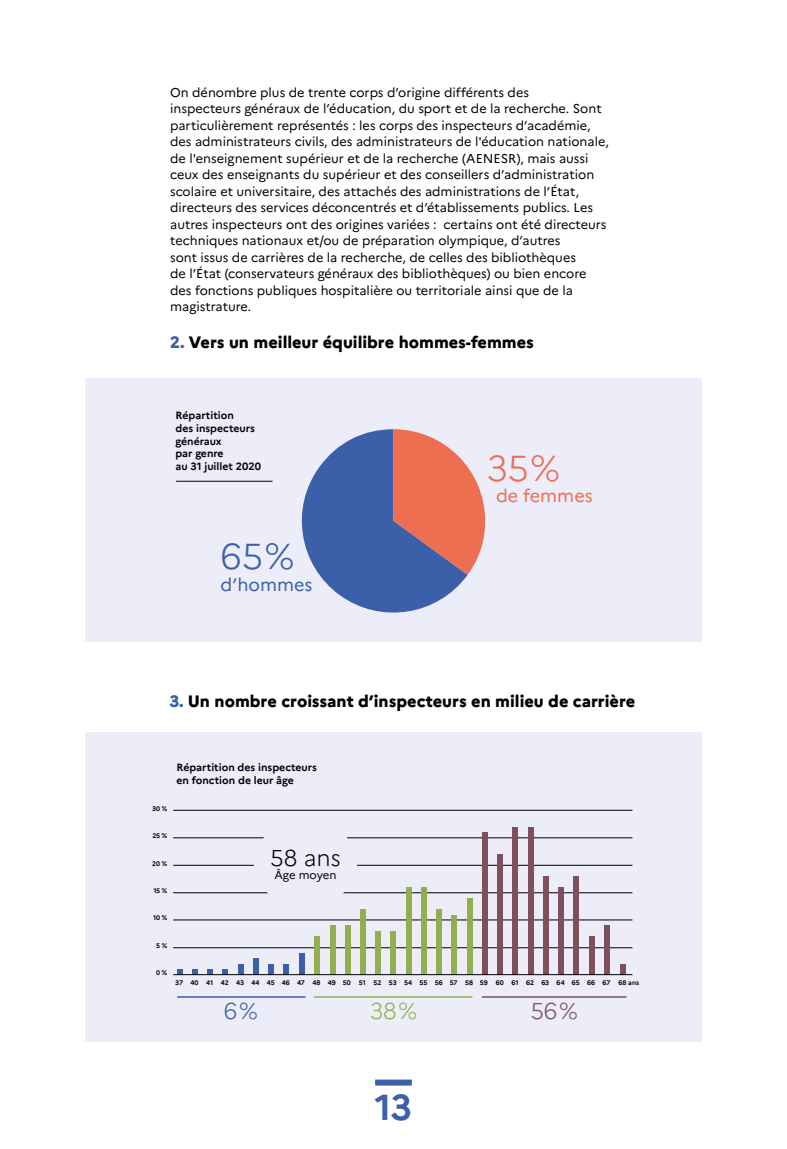
<style>
.page{position:relative;width:787px;height:1149px;background:#fff}
.page>*{position:absolute;margin:0;border:0;box-sizing:border-box;transform-origin:0 0}
.t1{font:300 36px "Marianne";color:#3b5fa9}
.t2{font:300 36px "Marianne";color:#ed6e51}
.t3{font:700 36px "Marianne";color:#3b5fa9}
.t4{font:300 22.8px "Marianne";color:#000}
.t5{font:300 22.8px "Marianne";color:#92af50}
.t6{font:300 22.8px "Marianne";color:#7e505d}
.t7{font:300 22.8px "Marianne";color:#3b5fa9}
.t8{font:18px "Marianne";color:#3b5fa9}
.t9{font:18px "Marianne";color:#ed6e51}
.t10{font:800 16.5px "Marianne";color:#000}
.t11{font:12.75px/16.5px "Marianne";color:#000}
.t12{font:11.4px "Marianne";letter-spacing:-.005em;color:#000}
.t13{font:700 10.5px/12.6px "Marianne";color:#000}
.t14{font:700 6.6px "Marianne";color:#000}
.s1{color:#3b5fa9}
</style>
<div class="page">
<div style="left:375px;top:1079px;width:37px;height:6px;background:#3b5fa9"></div>
<div style="left:85px;top:378px;width:617px;height:264px;background:#ecedf8"></div>
<svg style="left:301px;top:429px;width:184px;height:184px"></svg>
<hr style="left:176px;top:480px;width:96px;height:1px;background:#000">
<div style="left:85px;top:731px;width:617px;height:310px;background:#ecedf8"></div>
<hr style="left:173px;top:947px;width:459px;height:1px;background:#000">
<hr style="left:173px;top:919px;width:459px;height:1px;background:#000">
<hr style="left:173px;top:892px;width:459px;height:1px;background:#000">
<hr style="left:173px;top:864px;width:459px;height:1px;background:#000">
<hr style="left:173px;top:837px;width:459px;height:1px;background:#000">
<hr style="left:173px;top:809px;width:459px;height:1px;background:#000">
<svg style="left:177px;top:969px;width:5px;height:5px"></svg>
<svg style="left:192px;top:969px;width:6px;height:5px"></svg>
<svg style="left:207px;top:969px;width:6px;height:5px"></svg>
<svg style="left:223px;top:969px;width:5px;height:5px"></svg>
<div style="left:238px;top:963px;width:5px;height:11px;background:#3b5fa9"></div>
<div style="left:268px;top:963px;width:6px;height:11px;background:#3b5fa9"></div>
<div style="left:284px;top:963px;width:5px;height:11px;background:#3b5fa9"></div>
<div style="left:299px;top:952px;width:5px;height:22px;background:#3b5fa9"></div>
<div style="left:314px;top:936px;width:5px;height:38px;background:#92af50"></div>
<div style="left:330px;top:925px;width:5px;height:49px;background:#92af50"></div>
<div style="left:345px;top:925px;width:5px;height:49px;background:#92af50"></div>
<div style="left:360px;top:908px;width:5px;height:66px;background:#92af50"></div>
<div style="left:375px;top:931px;width:6px;height:43px;background:#92af50"></div>
<div style="left:391px;top:931px;width:5px;height:43px;background:#92af50"></div>
<div style="left:406px;top:886px;width:5px;height:88px;background:#92af50"></div>
<div style="left:421px;top:886px;width:5px;height:88px;background:#92af50"></div>
<div style="left:436px;top:908px;width:6px;height:66px;background:#92af50"></div>
<div style="left:451px;top:914px;width:6px;height:60px;background:#92af50"></div>
<div style="left:467px;top:898px;width:5px;height:76px;background:#92af50"></div>
<div style="left:482px;top:832px;width:5px;height:142px;background:#7e505d"></div>
<div style="left:497px;top:854px;width:6px;height:120px;background:#7e505d"></div>
<div style="left:513px;top:826px;width:5px;height:148px;background:#7e505d"></div>
<div style="left:528px;top:826px;width:5px;height:148px;background:#7e505d"></div>
<div style="left:543px;top:875px;width:5px;height:99px;background:#7e505d"></div>
<div style="left:558px;top:886px;width:6px;height:88px;background:#7e505d"></div>
<div style="left:574px;top:875px;width:5px;height:99px;background:#7e505d"></div>
<div style="left:589px;top:936px;width:5px;height:38px;background:#7e505d"></div>
<div style="left:604px;top:925px;width:5px;height:49px;background:#7e505d"></div>
<div style="left:620px;top:963px;width:5px;height:11px;background:#7e505d"></div>
<div style="left:253px;top:958px;width:6px;height:16px;background:#3b5fa9"></div>
<div style="left:254px;top:819px;width:103px;height:87px;background:#ecedf8;border-radius:50%"></div>
<hr style="left:173px;top:974px;width:459px;height:1px;background:#000">
<hr style="left:177px;top:995px;width:128px;height:2px;background:#3b5fa9">
<hr style="left:314px;top:995px;width:158px;height:2px;background:#92af50">
<hr style="left:482px;top:995px;width:144px;height:2px;background:#7e505d">
<p class="t11" style="left:170px;top:84px;width:440px">On dénombre plus de trente corps d’origine différents des<br>inspecteurs généraux de l’éducation, du sport et de la recherche. Sont particulièrement représentés : les corps des inspecteurs d’académie, des administrateurs civils, des administrateurs de l'éducation nationale, de l'enseignement supérieur et de la recherche (AENESR), mais aussi ceux des enseignants du supérieur et des conseillers d’administration scolaire et universitaire, des attachés des administrations de l’État, directeurs des services déconcentrés et d’établissements publics. Les autres inspecteurs ont des origines variées : certains ont été directeurs techniques nationaux et/ou de préparation olympique, d’autres<br>sont issus de carrières de la recherche, de celles des bibliothèques<br>de l’État (conservateurs généraux des bibliothèques) ou bien encore des fonctions publiques hospitalière ou territoriale ainsi que de la magistrature.</p>
<p class="t10" style="left:170px;top:332px;width:365px"><span class="s1">2.</span> Vers un meilleur équilibre hommes-femmes</p>
<p class="t13" style="left:175px;top:409px;width:87px">Répartition<br>des inspecteurs généraux<br>par genre<br>au 31 juillet 2020</p>
<h1 class="t1" style="left:220px;top:534px;width:75px">65 %</h1>
<h3 class="t8" style="left:220px;top:573px;width:93px">d’hommes</h3>
<h1 class="t2" style="left:486px;top:445px;width:75px">35 %</h1>
<h3 class="t9" style="left:496px;top:484px;width:98px">de femmes</h3>
<p class="t10" style="left:169px;top:691px;width:467px"><span class="s1">3.</span> Un nombre croissant d’inspecteurs en milieu de carrière</p>
<p class="t14" style="left:152px;top:804px;width:17px">30 %</p>
<p class="t14" style="left:152px;top:831px;width:16px">25 %</p>
<p class="t14" style="left:152px;top:859px;width:17px">20 %</p>
<p class="t14" style="left:153px;top:886px;width:15px">15 %</p>
<p class="t14" style="left:153px;top:913px;width:16px">10 %</p>
<p class="t13" style="left:176px;top:761px;width:142px">Répartition des inspecteurs en fonction de leur âge</p>
<h2 class="t4" style="left:270px;top:843px;width:72px">58 ans</h2>
<p class="t12" style="left:274px;top:868px;width:64px">Âge moyen</p>
<p class="t14" style="left:156px;top:941px;width:13px">5 %</p>
<p class="t14" style="left:156px;top:968px;width:13px">0 %</p>
<p class="t14" style="left:175px;top:978px;width:465px">37 40 41 42 43 44 45 46 47 48 49 50 51 52 53 54 55 56 57 58 59 60 61 62 63 64 65 66 67 68 ans</p>
<h2 class="t7" style="left:224px;top:996px;width:35px">6 %</h2>
<h2 class="t5" style="left:370px;top:996px;width:49px">38 %</h2>
<h2 class="t6" style="left:530px;top:996px;width:49px">56 %</h2>
<h1 class="t3" style="left:375px;top:1084px;width:39px">13</h1>
</div>
